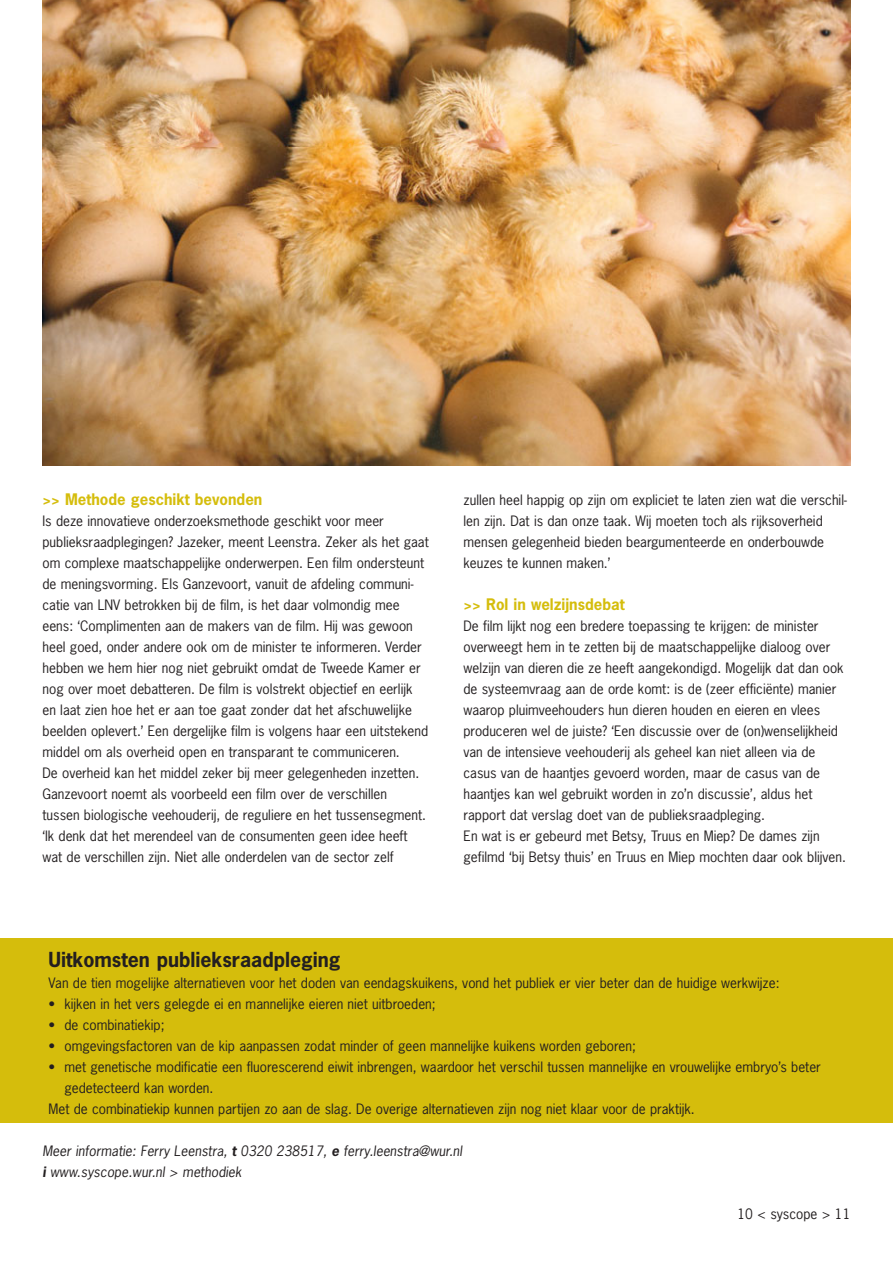
<style>
.page{position:relative;width:893px;height:1263px;background:#fff}
.page>*{position:absolute;margin:0;border:0;box-sizing:border-box;transform-origin:0 0}
.t1{font:700 19.5px "News Gothic";color:#231f20}
.t2{font:700 15px "News Gothic";color:#d5bd0c}
.t3{font:13.5px/21px "News Gothic";color:#231f20}
.s1{font-weight:700}
</style>
<div class="page">
<div style="left:1px;top:938px;width:892px;height:185px;background:#d5bd0c"></div>
<img style="left:43px;top:0;width:807px;height:466px">
<p class="t2" style="left:43px;top:493px;width:221px">&gt;&gt; Methode geschikt bevonden</p>
<p class="t3" style="left:43px;top:511px;width:388px">Is deze innovatieve onderzoeksmethode geschikt voor meer publieksraadplegingen? Jazeker, meent Leenstra. Zeker als het gaat om complexe maatschappelijke onderwerpen. Een film ondersteunt de meningsvorming. Els Ganzevoort, vanuit de afdeling communi - catie van LNV betrokken bij de film, is het daar volmondig mee eens: ‘Complimenten aan de makers van de film. Hij was gewoon heel goed, onder andere ook om de minister te informeren. Verder hebben we hem hier nog niet gebruikt omdat de Tweede Kamer er nog over moet debatteren. De film is volstrekt objectief en eerlijk en laat zien hoe het er aan toe gaat zonder dat het afschuwelijke beelden oplevert.’ Een dergelijke film is volgens haar een uitstekend middel om als overheid open en transparant te communiceren.<br>De overheid kan het middel zeker bij meer gelegenheden inzetten.<br>Ganzevoort noemt als voorbeeld een film over de verschillen<br>tussen biologische veehouderij, de reguliere en het tussensegment. ‘Ik denk dat het merendeel van de consumenten geen idee heeft wat de verschillen zijn. Niet alle onderdelen van de sector zelf</p>
<p class="t3" style="left:463px;top:490px;width:385px">zullen heel happig op zijn om expliciet te laten zien wat die verschil - len zijn. Dat is dan onze taak. Wij moeten toch als rijksoverheid mensen gelegenheid bieden beargumenteerde en onderbouwde keuzes te kunnen maken.’</p>
<p class="t2" style="left:463px;top:598px;width:163px">&gt;&gt; Rol in welzijnsdebat</p>
<p class="t3" style="left:463px;top:616px;width:384px">De film lijkt nog een bredere toepassing te krijgen: de minister overweegt hem in te zetten bij de maatschappelijke dialoog over welzijn van dieren die ze heeft aangekondigd. Mogelijk dat dan ook de systeemvraag aan de orde komt: is de (zeer efficiënte) manier waarop pluimveehouders hun dieren houden en eieren en vlees produceren wel de juiste? ‘Een discussie over de (on)wenselijkheid van de intensieve veehouderij als geheel kan niet alleen via de casus van de haantjes gevoerd worden, maar de casus van de haantjes kan wel gebruikt worden in zo’n discussie’, aldus het rapport dat verslag doet van de publieksraadpleging.<br>En wat is er gebeurd met Betsy, Truus en Miep? De dames zijn gefilmd ‘bij Betsy thuis’ en Truus en Miep mochten daar ook blijven.</p>
<h1 class="t1" style="left:49px;top:951px;width:294px">Uitkomsten publieksraadpleging</h1>
<p class="t3" style="left:49px;top:973px;width:733px">Van de tien mogelijke alternatieven voor het doden van eendagskuikens, vond het publiek er vier beter dan de huidige werkwijze:</p>
<p class="t3" style="left:49px;top:994px;width:389px">• kijken in het vers gelegde ei en mannelijke eieren niet uitbroeden;</p>
<p class="t3" style="left:49px;top:1015px;width:118px">• de combinatiekip;</p>
<p class="t3" style="left:49px;top:1036px;width:589px">• omgevingsfactoren van de kip aanpassen zodat minder of geen mannelijke kuikens worden geboren;</p>
<p class="t3" style="left:49px;top:1057px;width:774px">• met genetische modificatie een fluorescerend eiwit inbrengen, waardoor het verschil tussen mannelijke en vrouwelijke embryo’s beter</p>
<p class="t3" style="left:64px;top:1078px;width:150px">gedetecteerd kan worden.</p>
<p class="t3" style="left:49px;top:1099px;width:648px">Met de combinatiekip kunnen partijen zo aan de slag. De overige alternatieven zijn nog niet klaar voor de praktijk.</p>
<p class="t3" style="left:43px;top:1141px;width:423px">Meer informatie: Ferry Leenstra, <span class="s1">t</span> 0320 238517, <span class="s1">e</span> ferry.leenstra@wur.nl <span class="s1">i</span> www.syscope.wur.nl &gt; methodiek</p>
<p class="t3" style="left:737px;top:1204px;width:115px">10 &lt; syscope &gt; 11</p>
</div>
